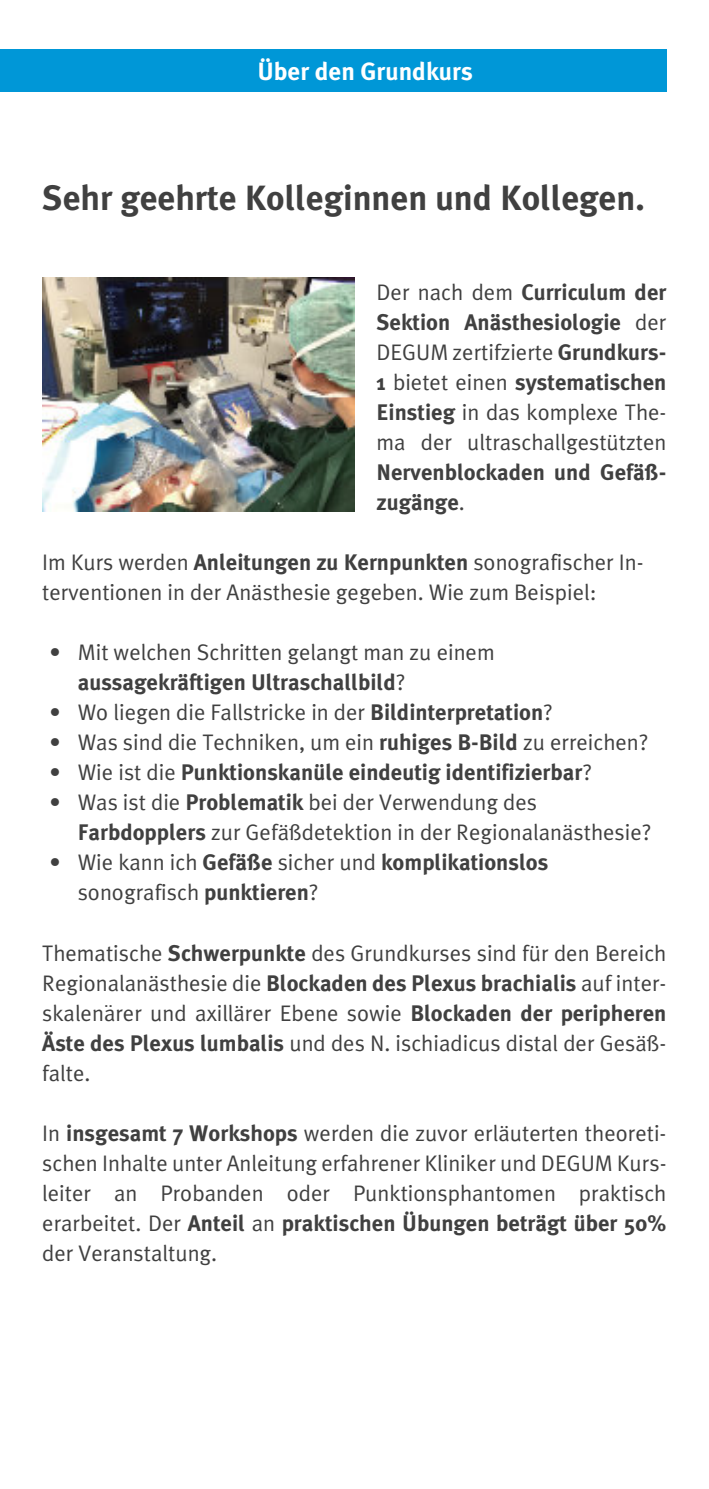
<style>
.page{position:relative;width:709px;height:1489px;background:#fff}
.page>*{position:absolute;margin:0;border:0;box-sizing:border-box;transform-origin:0 0}
.t1{font:700 35px "Meta Plus";color:#404040}
.t2{font:700 25px "Meta Plus";color:#fff}
.t3{font:22.5px/30px "Meta Plus Normal";color:#404040}
.t4{font:700 22.5px/30px "Meta Plus";color:#404040}
.s1{font-family:"Meta Plus Normal";font-weight:400}
.s2{font-family:"Meta Plus";font-weight:700}
.s3{font-family:"Lucida Grande"}
</style>
<div class="page">
<div style="left:0;top:50px;width:666px;height:42px;background:#0097d7"></div>
<img style="left:42px;top:277px;width:312px;height:235px">
<p class="t2" style="left:257px;top:60px;width:217px">Über den Grundkurs</p>
<h1 class="t1" style="left:42px;top:182px;width:604px">Sehr geehrte Kolleginnen und Kollegen.</h1>
<p class="t4" style="left:376px;top:279px;width:291px"><span class="s1">Der nach dem</span> Curriculum der<br>Sektion Anästhesiologie <span class="s1">der</span></p>
<p class="t3" style="left:376px;top:339px;width:291px">DEGUM zertifzierte <span class="s2">Grundkurs-</span></p>
<p class="t4" style="left:376px;top:369px;width:291px">1 <span class="s1">bietet einen</span> systematischen</p>
<p class="t3" style="left:376px;top:399px;width:291px"><span class="s2">Einstieg</span> indaskomplexeThe‐<br>ma der ultraschallgestützten</p>
<p class="t4" style="left:376px;top:459px;width:90px">NervenblockadenundGefäß‐ zugänge<span class="s1">.</span></p>
<p class="t3" style="left:42px;top:549px;width:555px">Im Kurs werden <span class="s2">Anleitungen zu Kernpunkten</span> sonografischerIn‐ terventionen in der Anästhesie gegeben. Wie zum Beispiel:</p>
<p class="t3" style="left:49px;top:639px;width:447px">• Mit welchen Schritten gelangt man zu einem</p>
<p class="t4" style="left:78px;top:669px;width:329px">aussagekräftigen Ultraschallbild<span class="s1">?</span></p>
<p class="t3" style="left:49px;top:699px;width:505px">• Wo liegen die Fallstricke in der <span class="s2">Bildinterpretation</span>?</p>
<p class="t3" style="left:49px;top:729px;width:600px">• Was sind die Techniken, um ein <span class="s2">ruhiges B-Bild</span> zu erreichen?</p>
<p class="t4" style="left:49px;top:759px;width:544px"><span class="s1">• Wie ist die</span> Punktionskanüle eindeutig identifizierbar<span class="s1">?</span></p>
<p class="t3" style="left:78px;top:789px;width:575px;text-indent:-28px">• Was ist die <span class="s2">Problematik</span> bei der Verwendung des<br><span class="s2">Farbdopplers</span> zur Gefäßdetektion in der Regionalanästhesie?</p>
<p class="t4" style="left:49px;top:849px;width:500px"><span class="s1">• Wie kann ich</span> Gefäße <span class="s1">sicher und</span> komplikationslos</p>
<p class="t3" style="left:78px;top:879px;width:242px">sonografisch <span class="s2">punktieren</span>?</p>
<p class="t3" style="left:42px;top:939px;width:625px">Thematische <span class="s2">Schwerpunkte</span> des Grundkurses sind für den Bereich Regionalanästhesie die <span class="s2">Blockaden des Plexus brachialis</span> auf inter&shy;skalena<span class="s3">̈</span>rer und axillärer Ebene sowie <span class="s2">Blockaden der peripheren Äste des Plexus lumbalis</span> unddesN.ischiadicusdistalderGesäß‐<br>falte.</p>
<p class="t3" style="left:42px;top:1119px;width:625px">In <span class="s2">insgesamt 7 Workshops</span> werdendiezuvorerläutertentheoreti‐<br>schenInhalteunterAnleitungerfahrenerKlinikerundDEGUMKurs‐<br>leiter an Probanden oder Punktionsphantomen praktisch</p>
<p class="t4" style="left:42px;top:1209px;width:625px"><span class="s1">erarbeitet. Der</span> Anteil <span class="s1">an</span> praktischen Übungen beträgt über 50%</p>
<p class="t3" style="left:42px;top:1239px;width:176px">der Veranstaltung.</p>
</div>
